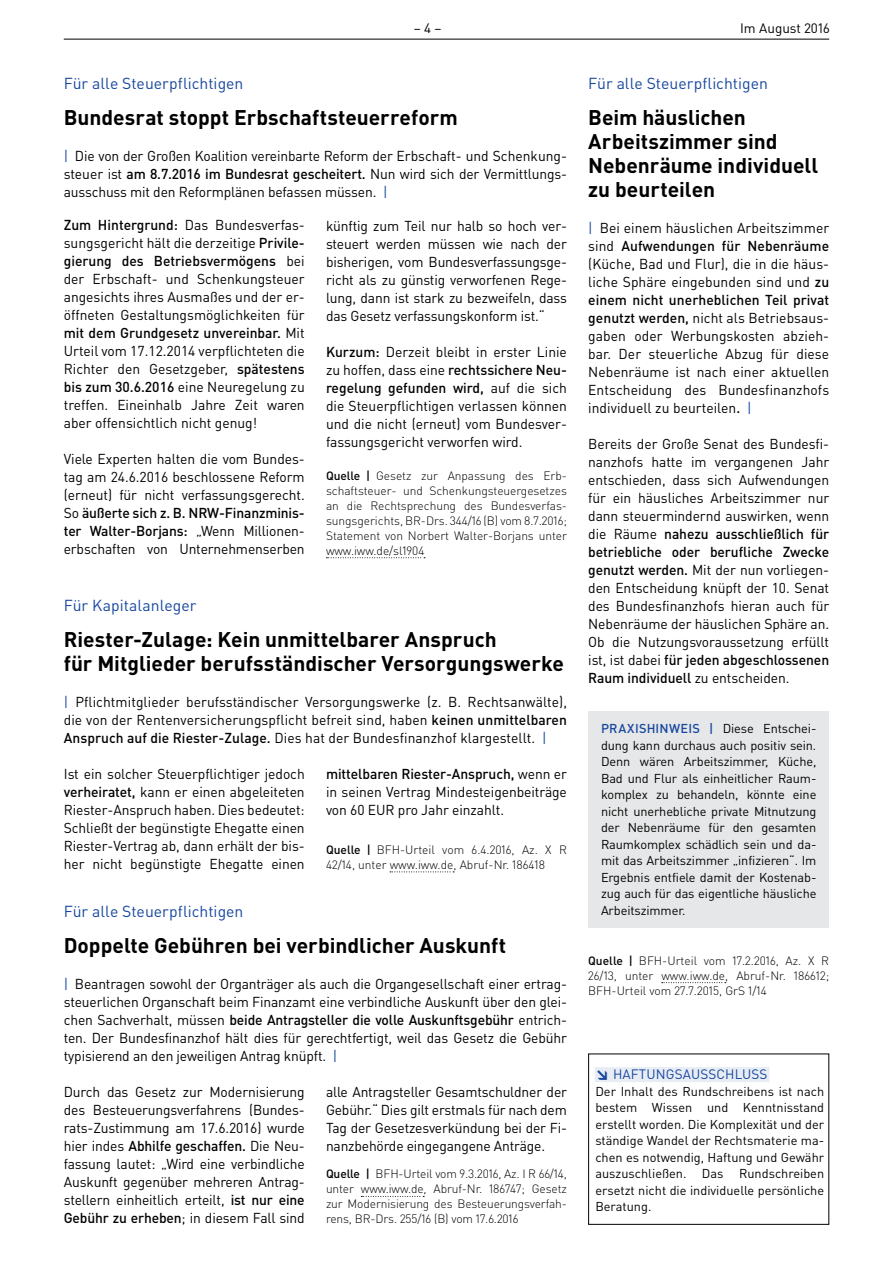
<style>
.page{position:relative;width:893px;height:1263px;background:#fff}
.page>*{position:absolute;margin:0;border:0;box-sizing:border-box;transform-origin:0 0}
.t1{font:700 21px/24px "DIN Pro";color:#000}
.t2{font:15.75px "DIN Pro";color:#17479e}
.t3{font:14.25px/18px "DIN Pro";letter-spacing:-.005em;color:#000;text-align:justify}
.t4{font:13.5px "DIN Pro";letter-spacing:.01em;color:#17479e}
.t5{font:13.5px "DIN Pro";color:#000}
.t6{font:12.75px/16.5px "DIN Pro";letter-spacing:-.01em;color:#000;text-align:justify}
.t7{font:300 12px/15px "DIN Pro";letter-spacing:-.005em;color:#000;text-align:justify}
.s1{color:#17479e}
.s2{font-weight:500}
.s3{font-weight:500;color:#17479e}
.s4{font-weight:900}
</style>
<div class="page">
<hr style="left:64px;top:39px;width:765px;height:1px;background:#000">
<div style="left:595px;top:1067px;width:174px;height:15px;background:#e8edf5"></div>
<div style="left:588px;top:1053px;width:241px;height:172px;border:1px solid #000"></div>
<svg style="left:662px;top:982px;width:64px;height:1px"></svg>
<div style="left:588px;top:711px;width:241px;height:217px;background:#e6e7e8"></div>
<svg style="left:326px;top:557px;width:99px;height:1px"></svg>
<svg style="left:390px;top:871px;width:64px;height:1px"></svg>
<svg style="left:361px;top:1196px;width:63px;height:1px"></svg>
<p class="t5" style="left:414px;top:19px;width:29px">– 4 –</p>
<p class="t5" style="left:740px;top:19px;width:91px">Im August 2016</p>
<p class="t2" style="left:64px;top:73px;width:181px">Für alle Steuerpflichtigen</p>
<h1 class="t1" style="left:64px;top:105px;width:396px">Bundesrat stoppt Erbschaftsteuerreform</h1>
<p class="t3" style="left:64px;top:147px;width:505px"><span class="s1">|</span> Die von der Großen Koalition vereinbarte Reform der Erbschaft- und Schenkung&shy;steuer ist <span class="s2">am 8.7.2016 im Bundesrat gescheitert.</span> Nun wird sich der Vermittlungs&shy;ausschuss mit den Reformplänen befassen müssen. <span class="s1">|</span></p>
<p class="t3" style="left:64px;top:216px;width:242px"><span class="s2">Zum Hintergrund:</span> Das Bundesverfas&shy;sungsgericht hält die derzeitige <span class="s2">Privile&shy;gierung des Betriebsvermögens</span> bei der Erbschaft- und Schenkungsteuer angesichts ihres Ausmaßes und der er&shy;öffneten Gestaltungsmöglichkeiten für <span class="s2">mit dem Grundgesetz unvereinbar.</span> Mit Urteil vom 17.12.2014 verpflichteten die Richter den Gesetzgeber, <span class="s2">spätestens bis zum 30.6.2016</span> eine Neuregelung zu treffen. Eineinhalb Jahre Zeit waren aber offensichtlich nicht genug!</p>
<p class="t3" style="left:64px;top:450px;width:242px">Viele Experten halten die vom Bundes&shy;tag am 24.6.2016 beschlossene Reform (erneut) für nicht verfassungsgerecht.<br>So <span class="s2">äußerte sich z. B. NRW-Finanzminis&shy;ter Walter-Borjans:</span> „Wenn Millionen&shy;erbschaften von Unternehmenserben</p>
<p class="t3" style="left:326px;top:216px;width:242px">künftig zum Teil nur halb so hoch ver&shy;steuert werden müssen wie nach der bisherigen, vom Bundesverfassungsge&shy;richt als zu günstig verworfenen Rege&shy;lung, dann ist stark zu bezweifeln, dass das Gesetz verfassungskonform ist.“</p>
<p class="t3" style="left:326px;top:342px;width:242px"><span class="s2">Kurzum:</span> Derzeit bleibt in erster Linie zu hoffen, dass eine <span class="s2">rechtssichere Neu&shy;regelung gefunden wird,</span> auf die sich die Steuerpflichtigen verlassen können und die nicht (erneut) vom Bundesver&shy;fassungsgericht verworfen wird.</p>
<p class="t7" style="left:326px;top:467px;width:242px"><span class="s2">Quelle |</span> Gesetz zur Anpassung des Erb&shy;schaftsteuer- und Schenkungsteuergesetzes an die Rechtsprechung des Bundesverfas&shy;sungsgerichts, BR-Drs. 344/16 (B) vom 8.7.2016; Statement von Norbert Walter-Borjans unter www.iww.de/sl1904</p>
<p class="t2" style="left:64px;top:595px;width:134px">Für Kapitalanleger</p>
<h1 class="t1" style="left:64px;top:627px;width:502px">Riester-Zulage: Kein unmittelbarer Anspruch<br>für Mitglieder berufsständischer Versorgungswerke</h1>
<p class="t3" style="left:64px;top:693px;width:505px"><span class="s1">|</span> Pflichtmitglieder berufsständischer Versorgungswerke (z. B. Rechtsanwälte), die von der Rentenversicherungspflicht befreit sind, haben <span class="s2">keinen unmittelbaren Anspruch auf die Riester-Zulage.</span> Dies hat der Bundesfinanzhof klargestellt. <span class="s1">|</span></p>
<p class="t3" style="left:64px;top:764px;width:242px">Ist ein solcher Steuerpflichtiger jedoch <span class="s2">verheiratet,</span> kann er einen abgeleiteten Riester-Anspruch haben. Dies bedeutet:<br>Schließt der begünstigte Ehegatte einen Riester-Vertrag ab, dann erhält der bis&shy;her nicht begünstigte Ehegatte einen</p>
<p class="t3" style="left:326px;top:764px;width:242px"><span class="s2">mittelbaren Riester-Anspruch,</span> wenn er in seinen Vertrag Mindesteigenbeiträge von 60 EUR pro Jahr einzahlt.</p>
<p class="t7" style="left:326px;top:841px;width:242px"><span class="s2">Quelle |</span> BFH-Urteil vom 6.4.2016, Az. X R<br>42/14, unter www.iww.de, Abruf-Nr. 186418</p>
<p class="t2" style="left:64px;top:901px;width:181px">Für alle Steuerpflichtigen</p>
<h1 class="t1" style="left:64px;top:933px;width:444px">Doppelte Gebühren bei verbindlicher Auskunft</h1>
<p class="t3" style="left:64px;top:975px;width:505px"><span class="s1">|</span> Beantragen sowohl der Organträger als auch die Organgesellschaft einer ertrag&shy;steuerlichen Organschaft beim Finanzamt eine verbindliche Auskunft über den glei&shy;chen Sachverhalt, müssen <span class="s2">beide Antragsteller die volle Auskunftsgebühr</span> entrich&shy;ten. Der Bundesfinanzhof hält dies für gerechtfertigt, weil das Gesetz die Gebühr typisierend an den jeweiligen Antrag knüpft. <span class="s1">|</span></p>
<p class="t3" style="left:64px;top:1082px;width:242px">Durch das Gesetz zur Modernisierung des Besteuerungsverfahrens (Bundes&shy;rats-Zustimmung am 17.6.2016) wurde hier indes <span class="s2">Abhilfe geschaffen.</span> Die Neu&shy;fassung lautet: „Wird eine verbindliche Auskunft gegenüber mehreren Antrag&shy;stellern einheitlich erteilt, <span class="s2">ist nur eine Gebühr zu erheben</span>; in diesem Fall sind</p>
<p class="t3" style="left:326px;top:1082px;width:242px">alle Antragsteller Gesamtschuldner der Gebühr.“ Dies gilt erstmals für nach dem Tag der Gesetzesverkündung bei der Fi&shy;nanzbehörde eingegangene Anträge.</p>
<p class="t7" style="left:326px;top:1166px;width:242px"><span class="s2">Quelle |</span> BFH-Urteil vom 9.3.2016, Az. I R 66/14, unter www.iww.de, Abruf-Nr. 186747; Gesetz zur Modernisierung des Besteuerungsverfah&shy;rens, BR-Drs. 255/16 (B) vom 17.6.2016</p>
<p class="t2" style="left:588px;top:73px;width:181px">Für alle Steuerpflichtigen</p>
<h1 class="t1" style="left:588px;top:105px;width:231px">Beim häuslichen<br>Arbeitszimmer sind<br>Nebenräume individuell zu beurteilen</h1>
<p class="t3" style="left:588px;top:219px;width:242px"><span class="s1">|</span> Bei einem häuslichen Arbeitszimmer sind <span class="s2">Aufwendungen für Nebenräume </span>(Küche, Bad und Flur), die in die häus&shy;liche Sphäre eingebunden sind und <span class="s2">zu einem nicht unerheblichen Teil privat genutzt werden,</span> nicht als Betriebsaus&shy;gaben oder Werbungskosten abzieh&shy;bar. Der steuerliche Abzug für diese Nebenräume ist nach einer aktuellen Entscheidung des Bundesfinanzhofs individuell zu beurteilen<span class="s2">.</span> <span class="s1">|</span></p>
<p class="t3" style="left:588px;top:435px;width:242px">Bereits der Große Senat des Bundesfi&shy;nanzhofs hatte im vergangenen Jahr entschieden, dass sich Aufwendungen für ein häusliches Arbeitszimmer nur dann steuermindernd auswirken, wenn die Räume <span class="s2">nahezu ausschließlich für betriebliche oder berufliche Zwecke genutzt werden.</span> Mit der nun vorliegen&shy;den Entscheidung knüpft der 10. Senat des Bundesfinanzhofs hieran auch für Nebenräume der häuslichen Sphäre an.<br>Ob die Nutzungsvoraussetzung erfüllt ist, ist dabei <span class="s2">für jeden abgeschlossenen Raum individuell</span> zu entscheiden.</p>
<p class="t6" style="left:601px;top:720px;width:217px"><span class="s3">PRAXISHINWEIS |</span> Diese Entschei&shy;dung kann durchaus auch positiv sein.<br>Denn wären Arbeitszimmer, Küche, Bad und Flur als einheitlicher Raum&shy;komplex zu behandeln, könnte eine nicht unerhebliche private Mitnutzung der Nebenräume für den gesamten Raumkomplex schädlich sein und da&shy;mit das Arbeitszimmer „infizieren“. Im Ergebnis entfiele damit der Kostenab&shy;zug auch für das eigentliche häusliche Arbeitszimmer.</p>
<p class="t7" style="left:588px;top:952px;width:242px"><span class="s2">Quelle |</span> BFH-Urteil vom 17.2.2016, Az. X R 26/13, unter www.iww.de, Abruf-Nr. 186612; BFH-Urteil vom 27.7.2015, GrS 1/14</p>
<p class="t4" style="left:595px;top:1065px;width:173px"><span class="s4">↘</span> HAFTUNGSAUSSCHLUSS</p>
<p class="t6" style="left:595px;top:1082px;width:230px">Der Inhalt des Rundschreibens ist nach bestem Wissen und Kenntnisstand erstellt worden. Die Komplexität und der ständige Wandel der Rechtsmaterie ma&shy;chen es notwendig, Haftung und Gewähr auszuschließen. Das Rundschreiben ersetzt nicht die individuelle persönliche Beratung.</p>
</div>
